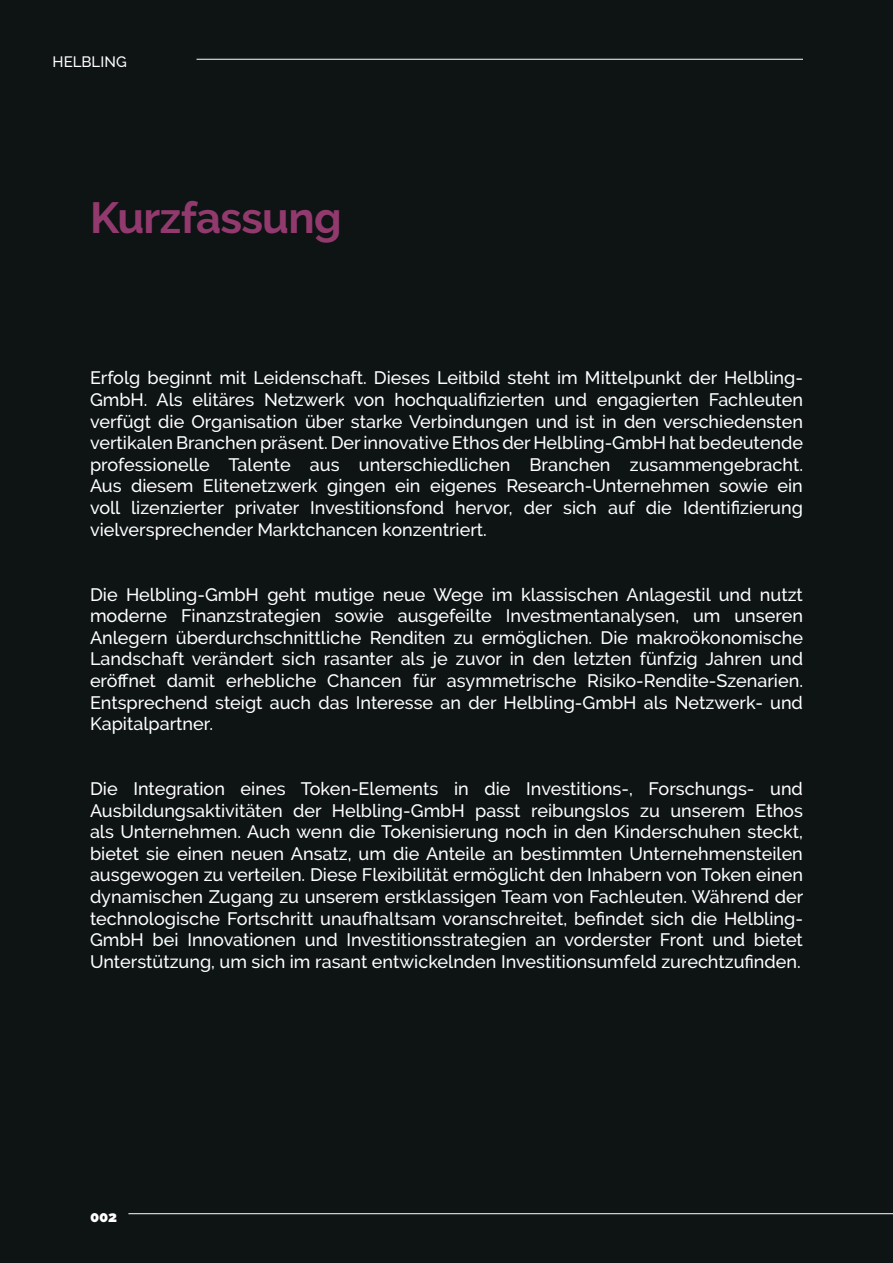
<style>
.page{position:relative;width:893px;height:1263px;background:#0e1313}
.page>*{position:absolute;margin:0;border:0;box-sizing:border-box;transform-origin:0 0}
.Headline_29_30_Left{font:700 43.5px "Raleway";letter-spacing:-.015em;color:#923a6e}
.t1{font:500 18px/21.6px "Raleway";color:#fff;text-align:justify}
.t2{font:500 15px "Raleway";letter-spacing:.005em;color:#fff}
.t3{font:900 15px "Raleway";color:#fff}
</style>
<div class="page">
<hr style="left:128px;top:1213px;width:765px;height:1px;background:#fff">
<hr style="left:197px;top:59px;width:606px;height:1px;background:#fff">
<p class="t2" style="left:53px;top:53px;width:76px">HELBLING</p>
<p class="Headline_29_30_Left" style="left:90px;top:192px;width:253px">Kurzfassung</p>
<p class="t1" style="left:90px;top:367px;width:714px">Erfolg beginnt mit Leidenschaft. Dieses Leitbild steht im Mittelpunkt der Helbling-GmbH. Als elitäres Netzwerk von hochqualifizierten und engagierten Fachleuten verfügt die Organisation über starke Verbindungen und ist in den verschiedensten vertikalen Branchen präsent. Der innovative Ethos der Helbling-GmbH hat bedeutende professionelle Talente aus unterschiedlichen Branchen zusammengebracht.<br>Aus diesem Elitenetzwerk gingen ein eigenes Research-Unternehmen sowie ein voll lizenzierter privater Investitionsfond hervor, der sich auf die Identifizierung vielversprechender Marktchancen konzentriert.</p>
<p class="t1" style="left:90px;top:583px;width:714px">Die Helbling-GmbH geht mutige neue Wege im klassischen Anlagestil und nutzt moderne Finanzstrategien sowie ausgefeilte Investmentanalysen, um unseren Anlegern überdurchschnittliche Renditen zu ermöglichen. Die makroökonomische Landschaft verändert sich rasanter als je zuvor in den letzten fünfzig Jahren und eröffnet damit erhebliche Chancen für asymmetrische Risiko-Rendite-Szenarien.<br>Entsprechend steigt auch das Interesse an der Helbling-GmbH als Netzwerk- und Kapitalpartner.</p>
<p class="t1" style="left:90px;top:778px;width:715px">Die Integration eines Token-Elements in die Investitions-, Forschungs- und Ausbildungsaktivitäten der Helbling-GmbH passt reibungslos zu unserem Ethos als Unternehmen. Auch wenn die Tokenisierung noch in den Kinderschuhen steckt, bietet sie einen neuen Ansatz, um die Anteile an bestimmten Unternehmensteilen ausgewogen zu verteilen. Diese Flexibilität ermöglicht den Inhabern von Token einen dynamischen Zugang zu unserem erstklassigen Team von Fachleuten. Während der technologische Fortschritt unaufhaltsam voranschreitet, befindet sich die Helbling-GmbH bei Innovationen und Investitionsstrategien an vorderster Front und bietet Unterstützung, um sich im rasant entwickelnden Investitionsumfeld zurechtzufinden.</p>
<p class="t3" style="left:90px;top:1208px;width:29px">002</p>
</div>
